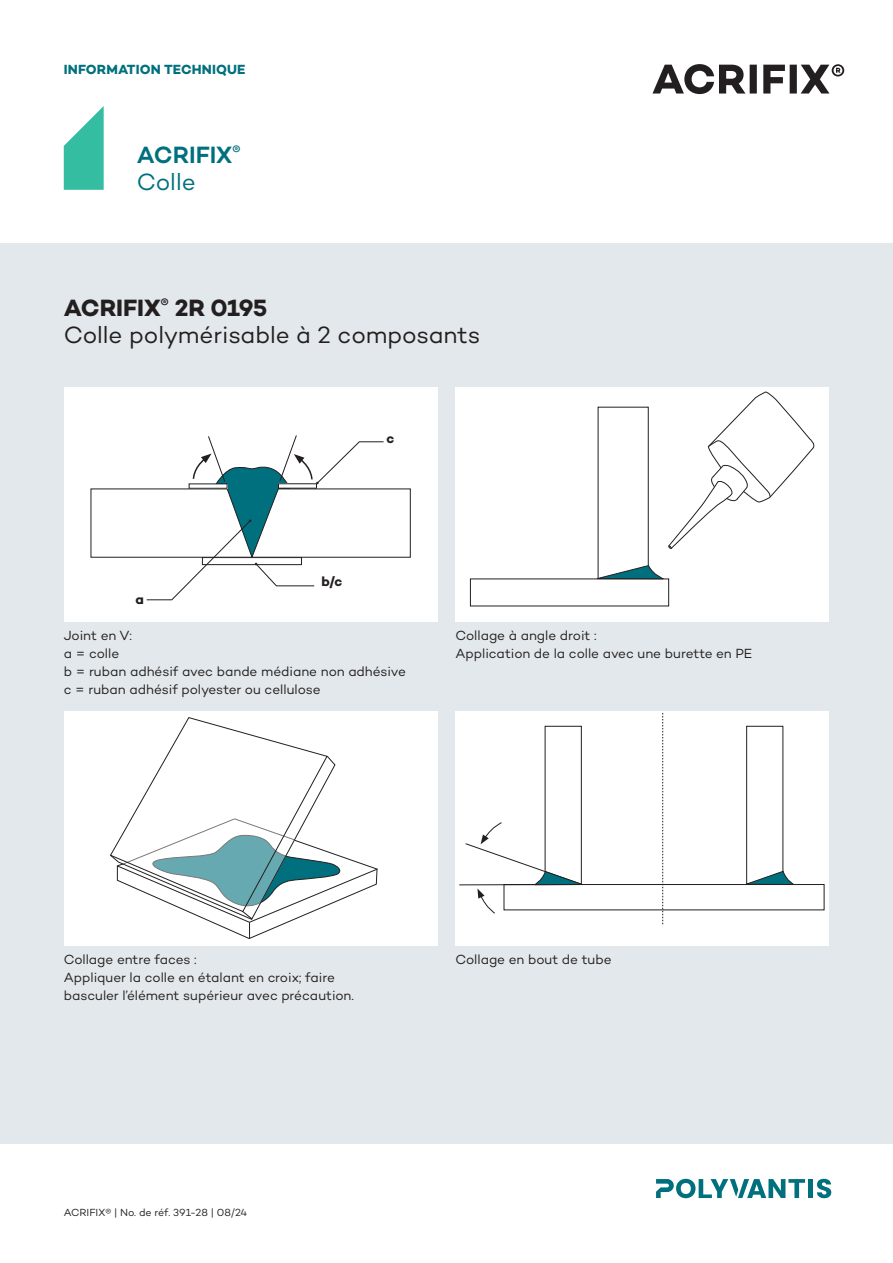
<style>
.page{position:relative;width:893px;height:1263px;background:#fff}
.page>*{position:absolute;margin:0;border:0;box-sizing:border-box;transform-origin:0 0}
.Produktname{font:24px/27px "Campton";letter-spacing:-.005em;color:#231f20}
.t1{font:600 24px/27px "Campton";color:#01707e}
.Headline_4___Fließtext{font:13.5px/18px "Campton";letter-spacing:-.005em;color:#231f20}
.t2{font:700 13.5px "Campton";letter-spacing:.01em;color:#01707e}
.Headline_4___Fließtext-2{font:700 13.5px "Campton";color:#231f20}
.t3{font:10.5px "Campton";color:#231f20}
.s1{font-weight:400}
.s2{font-weight:700}
</style>
<div class="page">
<div style="left:0;top:244px;width:893px;height:900px;background:#e2e8eb"></div>
<div style="left:455px;top:388px;width:374px;height:234px;background:#fff"></div>
<div style="left:455px;top:712px;width:374px;height:234px;background:#fff"></div>
<div style="left:504px;top:884px;width:320px;height:26px;border:1px solid #231f20"></div>
<div style="left:64px;top:712px;width:373px;height:234px;background:#fff"></div>
<svg style="left:110px;top:717px;width:268px;height:222px"></svg>
<div style="left:64px;top:388px;width:373px;height:234px;background:#fff"></div>
<svg style="left:90px;top:435px;width:321px;height:165px"></svg>
<svg style="left:662px;top:713px;width:1px;height:211px"></svg>
<hr style="left:459px;top:884px;width:122px;height:1px;background:#231f20">
<svg style="left:465px;top:725px;width:122px;height:189px"></svg>
<svg style="left:742px;top:725px;width:53px;height:160px"></svg>
<svg style="left:591px;top:391px;width:224px;height:188px"></svg>
<svg style="left:652px;top:64px;width:192px;height:30px"></svg>
<svg style="left:656px;top:1179px;width:149px;height:19px"></svg>
<div style="left:808px;top:1179px;width:5px;height:19px;background:#01707e"></div>
<svg style="left:817px;top:1179px;width:14px;height:19px"></svg>
<svg style="left:64px;top:106px;width:40px;height:84px"></svg>
<p class="t2" style="left:64px;top:61px;width:183px">INFORMATION TECHNIQUE</p>
<h1 class="t1" style="left:137px;top:141px;width:105px">ACRIFIX<sup>®<br></sup><span class="s1">Colle</span></h1>
<p class="Produktname" style="left:64px;top:294px;width:418px"><span class="s2">ACRIFIX</span><sup>®</sup> <span class="s2">2R 0195<br></span>Colle polymérisable à 2 composants</p>
<p class="Headline_4___Fließtext-2" style="left:136px;top:591px;width:10px">a</p>
<p class="Headline_4___Fließtext-2" style="left:387px;top:430px;width:9px">c</p>
<p class="Headline_4___Fließtext-2" style="left:322px;top:573px;width:22px">b/c</p>
<p class="Headline_4___Fließtext" style="left:64px;top:626px;width:344px">Joint en V:<br>a = colle<br>b = ruban adhésif avec bande médiane non adhésive c = ruban adhésif polyester ou cellulose</p>
<p class="Headline_4___Fließtext" style="left:455px;top:626px;width:298px">Collage à angle droit :<br>Application de la colle avec une burette en PE</p>
<p class="Headline_4___Fließtext" style="left:64px;top:950px;width:292px">Collage entre faces :<br>Appliquer la colle en étalant en croix; faire basculer l’élément supérieur avec précaution.</p>
<p class="Headline_4___Fließtext" style="left:455px;top:950px;width:158px">Collage en bout de tube</p>
<p class="t3" style="left:64px;top:1206px;width:185px">ACRIFIX® | No. de réf. 391-28 | 08/24</p>
</div>
